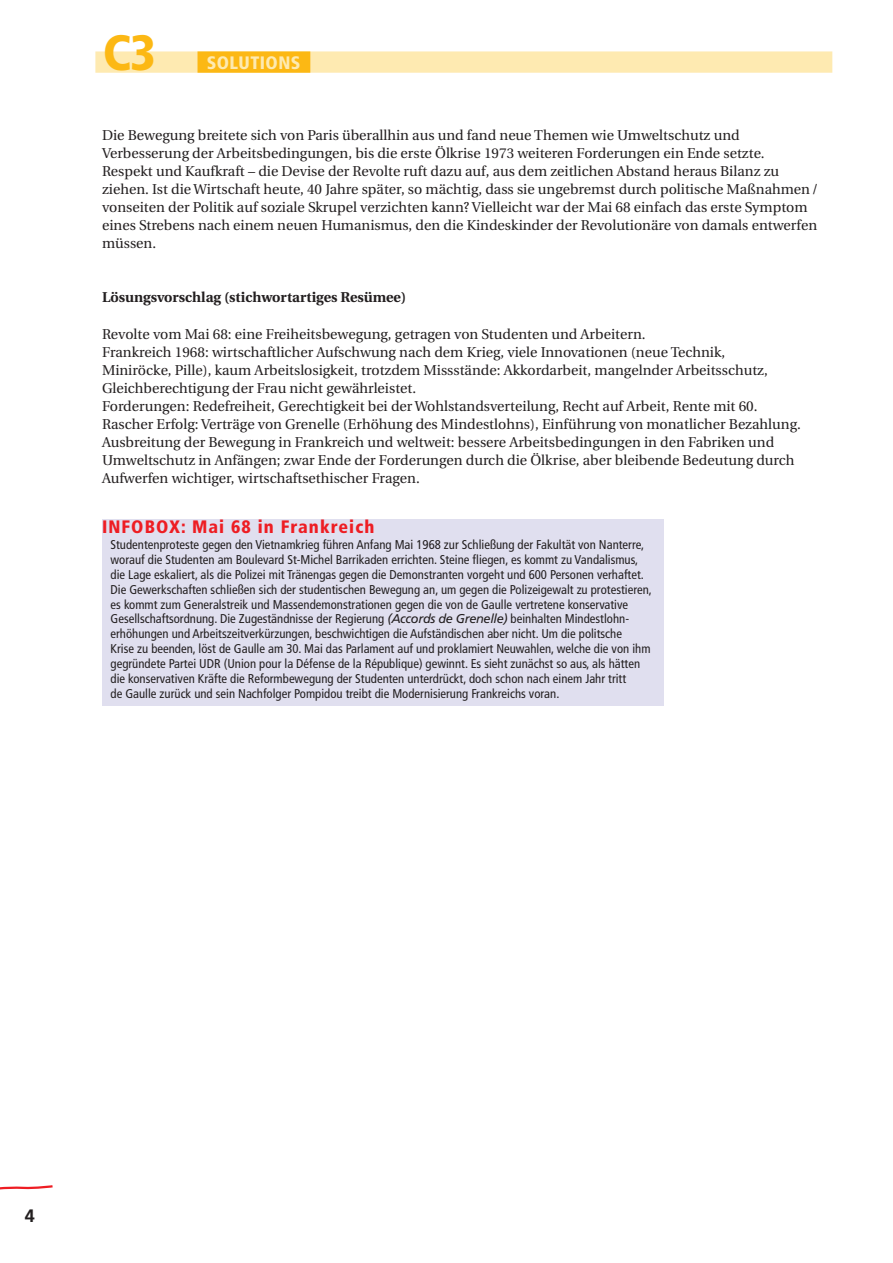
<style>
.page{position:relative;width:893px;height:1263px;background:#fff}
.page>*{position:absolute;margin:0;border:0;box-sizing:border-box;transform-origin:0 0}
.t1{font:900 condensed 49.5px "Frutiger";color:#fcb814}
.t2{font:900 condensed 18px "Frutiger";letter-spacing:.06em;color:#ee1d23}
.t3{font:900 condensed 18px "Frutiger";letter-spacing:.025em;color:#feeab1}
.t4{font:700 18px "Frutiger";color:#231f20}
.t5{font:14.25px/18px "Utopia";color:#231f20}
.t6{font:700 14.25px "Utopia";color:#231f20}
.t7{font:condensed 12.75px/15px "Frutiger";color:#231f20}
.s1{font-style:italic;font-stretch:normal}
</style>
<div class="page">
<div style="left:102px;top:519px;width:561px;height:187px;background:#e0dfef"></div>
<svg style="left:0;top:1185px;width:53px;height:5px"></svg>
<svg style="left:310px;top:51px;width:522px;height:22px;background:#fdeab3"></svg>
<div style="left:95px;top:51px;width:102px;height:22px;background:#feeab1"></div>
<div style="left:197px;top:51px;width:113px;height:22px;background:#fcb814"></div>
<p class="t1" style="left:103px;top:23px;width:54px">C3</p>
<p class="t3" style="left:207px;top:52px;width:95px">SOLUTIONS</p>
<p class="t5" style="left:102px;top:126px;width:718px">Die Bewegung breitete sich von Paris überallhin aus und fand neue Themen wie Umweltschutz und Verbesserung der Arbeitsbedingungen, bis die erste Ölkrise 1973 weiteren Forderungen ein Ende setzte.<br>Respekt und Kaufkraft – die Devise der Revolte ruft dazu auf, aus dem zeitlichen Abstand heraus Bilanz zu ziehen. Ist die Wirtschaft heute, 40 Jahre später, so mächtig, dass sie ungebremst durch politische Maßnahmen/ vonseiten der Politik auf soziale Skrupel verzichten kann? Vielleicht war der Mai 68 einfach das erste Symptom eines Strebens nach einem neuen Humanismus, den die Kindeskinder der Revolutionäre von damals entwerfen müssen.</p>
<p class="t6" style="left:102px;top:289px;width:306px">Lösungsvorschlag (stichwortartiges Resümee)</p>
<p class="t5" style="left:102px;top:325px;width:700px">Revolte vom Mai 68: eine Freiheitsbewegung, getragen von Studenten und Arbeitern.<br>Frankreich 1968: wirtschaftlicher Aufschwung nach dem Krieg, viele Innovationen (neue Technik,<br>Miniröcke, Pille), kaum Arbeitslosigkeit, trotzdem Missstände: Akkordarbeit, mangelnder Arbeitsschutz, Gleichberechtigung der Frau nicht gewährleistet.<br>Forderungen: Redefreiheit, Gerechtigkeit bei der Wohlstandsverteilung, Recht auf Arbeit, Rente mit 60.<br>Rascher Erfolg: Verträge von Grenelle (Erhöhung des Mindestlohns), Einführung von monatlicher Bezahlung.<br>Ausbreitung der Bewegung in Frankreich und weltweit: bessere Arbeitsbedingungen in den Fabriken und Umweltschutz in Anfängen; zwar Ende der Forderungen durch die Ölkrise, aber bleibende Bedeutung durch Aufwerfen wichtiger, wirtschaftsethischer Fragen.</p>
<p class="t2" style="left:102px;top:516px;width:274px">INFOBOX: Mai 68 in Frankreich</p>
<p class="t7" style="left:111px;top:537px;width:543px">Studentenproteste gegen den Vietnamkrieg führen Anfang Mai 1968 zur Schließung der Fakultät von Nanterre, worauf die Studenten am Boulevard St-Michel Barrikaden errichten. Steine fliegen, es kommt zu Vandalismus, die Lage eskaliert, als die Polizei mit Tränengas gegen die Demonstranten vorgeht und 600 Personen verhaftet.<br>Die Gewerkschaften schließen sich der studentischen Bewegung an, um gegen die Polizeigewalt zu protestieren, es kommt zum Generalstreik und Massendemonstrationen gegen die von de Gaulle vertretene konservative Gesellschaftsordnung. Die Zugeständnisse der Regierung <span class="s1">(Accords de Grenelle)</span> beinhalten Mindestlohn&shy;erhöhungen und Arbeitszeitverkürzungen, beschwichtigen die Aufständischen aber nicht. Um die politsche<br>Krise zu beenden, löst de Gaulle am 30. Mai das Parlament auf und proklamiert Neuwahlen, welche die von ihm gegründete Partei UDR (Union pour la Défense de la République) gewinnt. Es sieht zunächst so aus, als hätten die konservativen Kräfte die Reformbewegung der Studenten unterdrückt, doch schon nach einem Jahr tritt<br>de Gaulle zurück und sein Nachfolger Pompidou treibt die Modernisierung Frankreichs voran.</p>
<p class="t4" style="left:25px;top:1205px;width:12px">4</p>
</div>
